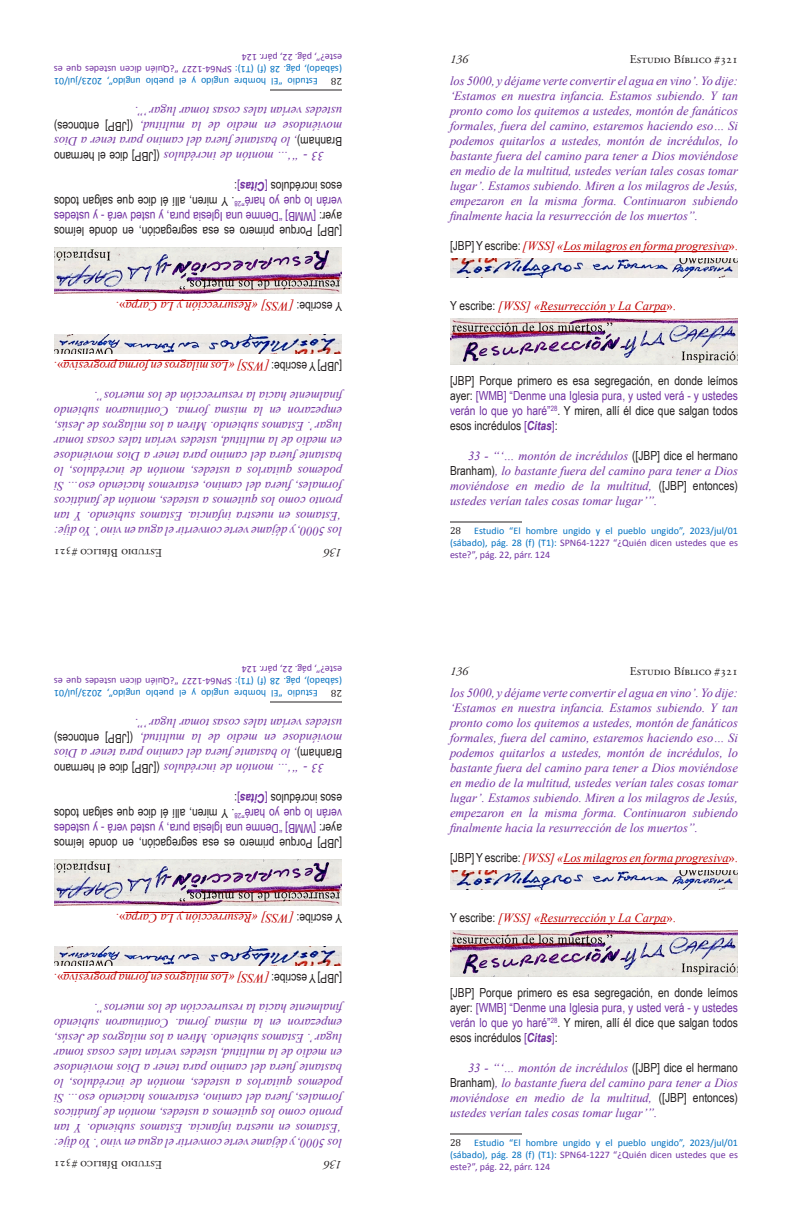
<style>
.page{position:relative;width:792px;height:1224px;background:#fff}
.page>*{position:absolute;margin:0;border:0;box-sizing:border-box;transform-origin:0 0}
.t1{font:italic 12.5px/15px "Times New Roman";color:#7030a0;text-align:justify}
.t2{font:12.5px/15px "Arial Narrow";color:#231f20;text-align:justify}
.t3{font:italic 12.5px "Times New Roman";color:#c00000}
.t4{font:12px "Adobe Garamond Pro";color:#231f20}
.t5{font:italic 12px "Adobe Garamond Pro";color:#231f20}
.t6{font:10px/12px "Calibri";color:#0070c0;text-align:justify}
.t7{font:10px/12px "Calibri";color:#7030a0}
.t8{font:10px "Cambria";color:#231f20}
.s1{color:#0070c0}
.s2{font-family:"Arial Narrow";font-style:normal;color:#231f20}
.s3{font-style:normal}
.s4{color:#7030a0}
.s5{font-weight:700;font-style:italic;color:#7030a0}
</style>
<div class="page">
<hr style="left:63px;top:360px;width:166px;height:1px;background:#c00000">
<hr style="left:125px;top:300px;width:127px;height:1px;background:#c00000">
<hr style="left:270px;top:90px;width:72px;height:1px;background:#231f20">
<img style="left:54px;top:334px;width:288px;height:19px">
<img style="left:54px;top:248px;width:288px;height:46px">
<hr style="left:563px;top:251px;width:166px;height:1px;background:#c00000">
<hr style="left:540px;top:311px;width:127px;height:1px;background:#c00000">
<hr style="left:450px;top:522px;width:72px;height:1px;background:#231f20">
<img style="left:450px;top:259px;width:288px;height:19px">
<img style="left:450px;top:318px;width:288px;height:46px">
<hr style="left:63px;top:972px;width:166px;height:1px;background:#c00000">
<hr style="left:125px;top:912px;width:127px;height:1px;background:#c00000">
<hr style="left:270px;top:702px;width:72px;height:1px;background:#231f20">
<img style="left:54px;top:946px;width:288px;height:19px">
<img style="left:54px;top:860px;width:288px;height:46px">
<hr style="left:563px;top:863px;width:166px;height:1px;background:#c00000">
<hr style="left:540px;top:923px;width:127px;height:1px;background:#c00000">
<hr style="left:450px;top:1134px;width:72px;height:1px;background:#231f20">
<img style="left:450px;top:871px;width:288px;height:19px">
<img style="left:450px;top:930px;width:288px;height:46px">
<p class="t7" style="left:342px;top:76px;width:290px;rotate:-180deg"><span class="s1">(sábado), pág. 28 (f) (T1):</span> SPN64-1227 “¿Quién dicen ustedes que es este?”, pág. 22, párr. 124</p>
<p class="t5" style="left:450px;top:52px;width:19px">136</p>
<p class="t4" style="left:630px;top:52px;width:110px">Estudio Bíblico #321</p>
<p class="t1" style="left:450px;top:73px;width:290px">los 5000, y déjame verte convertir el agua en vino’. Yo dije: ‘Estamos en nuestra infancia. Estamos subiendo. Y tan pronto como los quitemos a ustedes, montón de fanáticos formales, fuera del camino, estaremos haciendo eso… Si podemos quitarlos a ustedes, montón de incrédulos, lo bastante fuera del camino para tener a Dios moviéndose en medio de la multitud, ustedes verían tales cosas tomar lugar’. Estamos subiendo. Miren a los milagros de Jesús, empezaron en la misma forma. Continuaron subiendo finalmente hacia la resurrección de los muertos”.</p>
<p class="t3" style="left:450px;top:237px;width:289px"><span class="s2">[JBP] Y escribe:</span> [WSS] «Los milagros en forma progresiva<span class="s3">».</span></p>
<p class="t6" style="left:318px;top:88px;width:265px;rotate:-180deg">Estudio “El hombre ungido y el pueblo ungido”, 2023/jul/01</p>
<p class="t8" style="left:342px;top:87px;width:13px;rotate:-180deg">28</p>
<p class="t1" style="left:342px;top:134px;width:209px;rotate:-180deg">moviéndose en medio de la multitud, ustedes verían tales cosas tomar lugar’”.</p>
<p class="t2" style="left:133px;top:134px;width:81px;rotate:-180deg">([JBP] entonces)</p>
<p class="t1" style="left:342px;top:164px;width:289px;text-align:right;rotate:-180deg">33 - “‘… montón de incrédulos <span class="s2">([JBP] dice el hermano<br>Branham)</span>, lo bastante fuera del camino para tener a Dios</p>
<p class="t2" style="left:342px;top:239px;width:290px;rotate:-180deg">[JBP] Porque primero es esa segregación, en donde leímos ayer: <span class="s4">[WMB] “Denme una Iglesia pura, y usted verá - y ustedes verán lo que yo haré”</span><sup>28</sup>. Y miren, allí él dice que salgan todos esos incrédulos <span class="s4">[</span><span class="s5">Citas</span> :<span class="s4">]</span></p>
<p class="t3" style="left:342px;top:315px;width:227px;rotate:-180deg"><span class="s2">Y escribe:</span> [WSS] «Resurrección y La Carpa<span class="s3">».</span></p>
<p class="t3" style="left:342px;top:375px;width:289px;rotate:-180deg"><span class="s2">[JBP] Y escribe:</span>[WSS] «Los milagros en forma progresiva<span class="s3">».</span></p>
<p class="t1" style="left:342px;top:539px;width:290px;rotate:-180deg">los 5000, y déjame verte convertir el agua en vino’. Yo dije: ‘Estamos en nuestra infancia. Estamos subiendo. Y tan pronto como los quitemos a ustedes, montón de fanáticos formales, fuera del camino, estaremos haciendo eso… Si podemos quitarlos a ustedes, montón de incrédulos, lo bastante fuera del camino para tener a Dios moviéndose en medio de la multitud, ustedes verían tales cosas tomar lugar’. Estamos subiendo. Miren a los milagros de Jesús, empezaron en la misma forma. Continuaron subiendo finalmente hacia la resurrección de los muertos”.</p>
<p class="t4" style="left:162px;top:560px;width:110px;rotate:-180deg">Estudio Bíblico #321</p>
<p class="t5" style="left:342px;top:560px;width:19px;rotate:-180deg">136</p>
<p class="t3" style="left:450px;top:297px;width:227px"><span class="s2">Y escribe:</span> [WSS] «Resurrección y La Carpa<span class="s3">».</span></p>
<p class="t2" style="left:450px;top:373px;width:290px">[JBP] Porque primero es esa segregación, en donde leímos ayer: <span class="s4">[WMB] “Denme una Iglesia pura, y usted verá - y ustedes verán lo que yo haré”</span><sup>28</sup>. Y miren, allí él dice que salgan todos esos incrédulos <span class="s4">[</span><span class="s5">Citas</span><span class="s4">]</span>:</p>
<p class="t1" style="left:450px;top:448px;width:289px;text-indent:18px">33 - “‘… montón de incrédulos <span class="s2">([JBP] dice el hermano Branham)</span>, lo bastante fuera del camino para tener a Dios moviéndose en medio de la multitud, <span class="s2">([JBP] entonces) </span>ustedes verían tales cosas tomar lugar’”.</p>
<p class="t8" style="left:450px;top:525px;width:13px">28</p>
<p class="t6" style="left:450px;top:524px;width:290px;text-indent:24px">Estudio “El hombre ungido y el pueblo ungido”, 2023/jul/01 (sábado), pág. 28 (f) (T1): <span class="s4">SPN64-1227 “¿Quién dicen ustedes que es este?”, pág. 22, párr. 124</span></p>
<p class="t7" style="left:342px;top:688px;width:290px;rotate:-180deg"><span class="s1">(sábado), pág. 28 (f) (T1):</span> SPN64-1227 “¿Quién dicen ustedes que es este?”, pág. 22, párr. 124</p>
<p class="t5" style="left:450px;top:664px;width:19px">136</p>
<p class="t4" style="left:630px;top:664px;width:110px">Estudio Bíblico #321</p>
<p class="t1" style="left:450px;top:685px;width:290px">los 5000, y déjame verte convertir el agua en vino’. Yo dije: ‘Estamos en nuestra infancia. Estamos subiendo. Y tan pronto como los quitemos a ustedes, montón de fanáticos formales, fuera del camino, estaremos haciendo eso… Si podemos quitarlos a ustedes, montón de incrédulos, lo bastante fuera del camino para tener a Dios moviéndose en medio de la multitud, ustedes verían tales cosas tomar lugar’. Estamos subiendo. Miren a los milagros de Jesús, empezaron en la misma forma. Continuaron subiendo finalmente hacia la resurrección de los muertos”.</p>
<p class="t3" style="left:450px;top:849px;width:289px"><span class="s2">[JBP] Y escribe:</span> [WSS] «Los milagros en forma progresiva<span class="s3">».</span></p>
<p class="t6" style="left:318px;top:700px;width:265px;rotate:-180deg">Estudio “El hombre ungido y el pueblo ungido”, 2023/jul/01</p>
<p class="t8" style="left:342px;top:699px;width:13px;rotate:-180deg">28</p>
<p class="t1" style="left:342px;top:746px;width:209px;rotate:-180deg">moviéndose en medio de la multitud, ustedes verían tales cosas tomar lugar’”.</p>
<p class="t2" style="left:133px;top:746px;width:81px;rotate:-180deg">([JBP] entonces)</p>
<p class="t1" style="left:342px;top:776px;width:289px;text-align:right;rotate:-180deg">33 - “‘… montón de incrédulos <span class="s2">([JBP] dice el hermano<br>Branham)</span>, lo bastante fuera del camino para tener a Dios</p>
<p class="t2" style="left:342px;top:851px;width:290px;rotate:-180deg">[JBP] Porque primero es esa segregación, en donde leímos ayer: <span class="s4">[WMB] “Denme una Iglesia pura, y usted verá - y ustedes verán lo que yo haré”</span><sup>28</sup>. Y miren, allí él dice que salgan todos esos incrédulos <span class="s4">[</span><span class="s5">Citas</span> :<span class="s4">]</span></p>
<p class="t3" style="left:342px;top:927px;width:227px;rotate:-180deg"><span class="s2">Y escribe:</span> [WSS] «Resurrección y La Carpa<span class="s3">».</span></p>
<p class="t3" style="left:342px;top:987px;width:289px;rotate:-180deg"><span class="s2">[JBP] Y escribe:</span>[WSS] «Los milagros en forma progresiva<span class="s3">».</span></p>
<p class="t1" style="left:342px;top:1151px;width:290px;rotate:-180deg">los 5000, y déjame verte convertir el agua en vino’. Yo dije: ‘Estamos en nuestra infancia. Estamos subiendo. Y tan pronto como los quitemos a ustedes, montón de fanáticos formales, fuera del camino, estaremos haciendo eso… Si podemos quitarlos a ustedes, montón de incrédulos, lo bastante fuera del camino para tener a Dios moviéndose en medio de la multitud, ustedes verían tales cosas tomar lugar’. Estamos subiendo. Miren a los milagros de Jesús, empezaron en la misma forma. Continuaron subiendo finalmente hacia la resurrección de los muertos”.</p>
<p class="t4" style="left:162px;top:1172px;width:110px;rotate:-180deg">Estudio Bíblico #321</p>
<p class="t5" style="left:342px;top:1172px;width:19px;rotate:-180deg">136</p>
<p class="t3" style="left:450px;top:909px;width:227px"><span class="s2">Y escribe:</span> [WSS] «Resurrección y La Carpa<span class="s3">».</span></p>
<p class="t2" style="left:450px;top:985px;width:290px">[JBP] Porque primero es esa segregación, en donde leímos ayer: <span class="s4">[WMB] “Denme una Iglesia pura, y usted verá - y ustedes verán lo que yo haré”</span><sup>28</sup>. Y miren, allí él dice que salgan todos esos incrédulos <span class="s4">[</span><span class="s5">Citas</span><span class="s4">]</span>:</p>
<p class="t1" style="left:450px;top:1060px;width:289px;text-indent:18px">33 - “‘… montón de incrédulos <span class="s2">([JBP] dice el hermano Branham)</span>, lo bastante fuera del camino para tener a Dios moviéndose en medio de la multitud, <span class="s2">([JBP] entonces) </span>ustedes verían tales cosas tomar lugar’”.</p>
<p class="t8" style="left:450px;top:1137px;width:13px">28</p>
<p class="t6" style="left:450px;top:1136px;width:290px;text-indent:24px">Estudio “El hombre ungido y el pueblo ungido”, 2023/jul/01 (sábado), pág. 28 (f) (T1): <span class="s4">SPN64-1227 “¿Quién dicen ustedes que es este?”, pág. 22, párr. 124</span></p>
</div>
